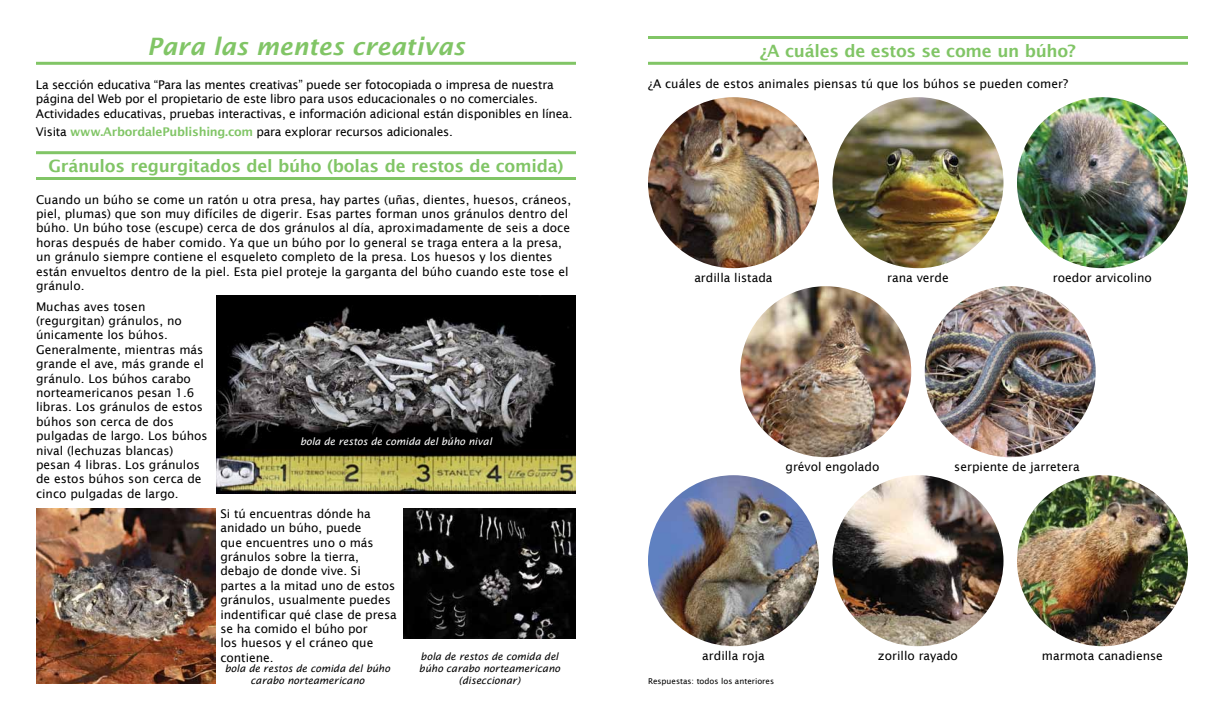
<style>
.page{position:relative;width:1224px;height:720px;background:#fff}
.page>*{position:absolute;margin:0;border:0;box-sizing:border-box;transform-origin:0 0}
.t1{font:italic 600 24px "Lucida Sans";color:#81c566}
.t2{font:600 17px "Lucida Sans";letter-spacing:-.015em;color:#81c566}
.t3{font:12px/14.4px "Lucida Sans";color:#000}
.t4{font:12px/14.4px "Lucida Sans";letter-spacing:-.02em;color:#000}
.t5{font:italic 10px/12px "Lucida Sans";color:#000;text-align:center}
.t6{font:italic 10px "Lucida Sans";color:#fff}
.t7{font:8px "Lucida Sans";color:#000}
.s1{font-weight:600;color:#81c566}
</style>
<div class="page">
<img style="left:216px;top:295px;width:360px;height:199px">
<img style="left:36px;top:508px;width:180px;height:176px">
<img style="left:403px;top:508px;width:173px;height:130px">
<img style="left:648px;top:97px;width:171px;height:171px;border-radius:86px">
<img style="left:832px;top:97px;width:172px;height:171px;border-radius:86px">
<img style="left:1017px;top:97px;width:171px;height:171px;border-radius:86px">
<img style="left:740px;top:286px;width:171px;height:171px;border-radius:86px">
<img style="left:925px;top:286px;width:171px;height:171px;border-radius:86px">
<img style="left:648px;top:475px;width:171px;height:171px;border-radius:86px">
<img style="left:832px;top:475px;width:172px;height:171px;border-radius:86px">
<img style="left:1017px;top:475px;width:171px;height:171px;border-radius:86px">
<hr style="left:36px;top:177px;width:540px;height:3px;background:#81c566">
<hr style="left:36px;top:151px;width:540px;height:3px;background:#81c566">
<hr style="left:648px;top:62px;width:540px;height:3px;background:#81c566">
<hr style="left:648px;top:36px;width:540px;height:3px;background:#81c566">
<hr style="left:36px;top:62px;width:540px;height:3px;background:#81c566">
<h1 class="t1" style="left:147px;top:32px;width:319px">Para las mentes creativas</h1>
<p class="t4" style="left:36px;top:77px;width:538px">La sección educativa “Para las mentes creativas” puede ser fotocopiada o impresa de nuestra página del Web por el propietario de este libro para usos educacionales o no comerciales.<br>Actividades educativas, pruebas interactivas, e información adicional están disponibles en línea.</p>
<p class="t4" style="left:36px;top:125px;width:418px">Visita <span class="s1">www.ArbordalePublishing.com</span> para explorar recursos adicionales.</p>
<h2 class="t2" style="left:48px;top:156px;width:516px">Gránulos regurgitados del búho (bolas de restos de comida)</h2>
<p class="t3" style="left:36px;top:192px;width:537px">Cuando un búho se come un ratón u otra presa, hay partes (uñas, dientes, huesos, cráneos, piel, plumas) que son muy difíciles de digerir. Esas partes forman unos gránulos dentro del búho. Un búho tose (escupe) cerca de dos gránulos al día, aproximadamente de seis a doce horas después de haber comido. Ya que un búho por lo general se traga entera a la presa, un gránulo siempre contiene el esqueleto completo de la presa. Los huesos y los dientes están envueltos dentro de la piel. Esta piel proteje la garganta del búho cuando este tose el gránulo.</p>
<p class="t3" style="left:36px;top:299px;width:173px">Muchas aves tosen (regurgitan) gránulos, no únicamente los búhos.<br>Generalmente, mientras más grande el ave, más grande el gránulo. Los búhos carabo norteamericanos pesan 1.6 libras. Los gránulos de estos búhos son cerca de dos pulgadas de largo. Los búhos nival (lechuzas blancas) pesan 4 libras. Los gránulos de estos búhos son cerca de cinco pulgadas de largo.</p>
<p class="t6" style="left:300px;top:436px;width:193px">bola de restos de comida del búho nival</p>
<p class="t3" style="left:220px;top:506px;width:178px">Si tú encuentras dónde ha anidado un búho, puede<br>que encuentres uno o más gránulos sobre la tierra, debajo de donde vive. Si partes a la mitad uno de estos gránulos, usualmente puedes indentificar qué clase de presa se ha comido el búho por<br>los huesos y el cráneo que contiene.</p>
<p class="t5" style="left:225px;top:662px;width:167px">bola de restos de comida del búho carabo norteamericano</p>
<p class="t5" style="left:419px;top:650px;width:143px">bola de restos de comida del búho carabo norteamericano (diseccionar)</p>
<h2 class="t2" style="left:760px;top:41px;width:318px">¿A cuáles de estos se come un búho?</h2>
<p class="t3" style="left:648px;top:77px;width:422px">¿A cuáles de estos animales piensas tú que los búhos se pueden comer?</p>
<p class="t3" style="left:694px;top:270px;width:80px">ardilla listada</p>
<p class="t3" style="left:887px;top:270px;width:63px">rana verde</p>
<p class="t3" style="left:1053px;top:270px;width:101px">roedor arvicolino</p>
<p class="t3" style="left:786px;top:459px;width:95px">grévol engolado</p>
<p class="t3" style="left:954px;top:459px;width:127px">serpiente de jarretera</p>
<p class="t3" style="left:702px;top:648px;width:64px">ardilla roja</p>
<p class="t3" style="left:878px;top:648px;width:82px">zorillo rayado</p>
<p class="t3" style="left:1042px;top:648px;width:123px">marmota canadiense</p>
<p class="t7" style="left:648px;top:677px;width:128px">Respuestas: todos los anteriores</p>
</div>
